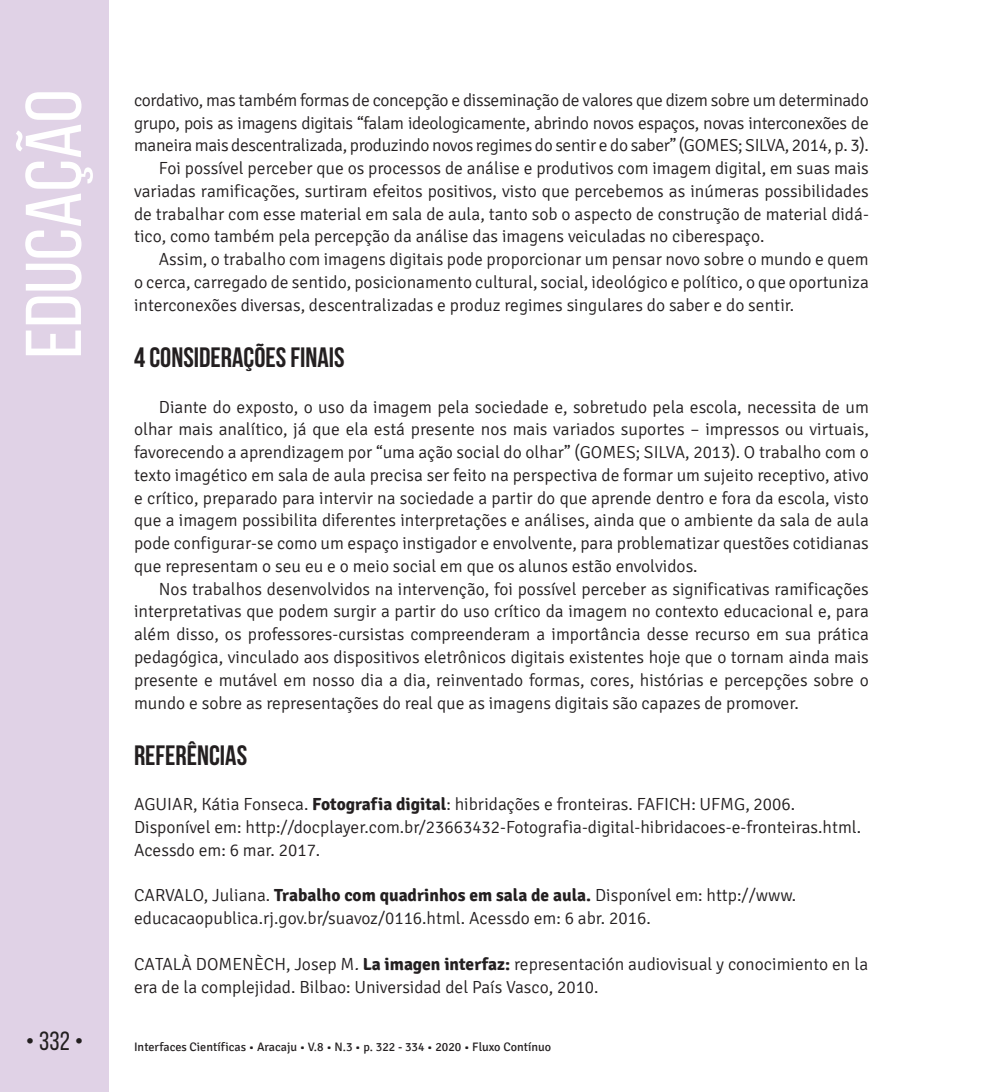
<style>
.page{position:relative;width:993px;height:1092px;background:#fff}
.page>*{position:absolute;margin:0;border:0;box-sizing:border-box;transform-origin:0 0}
.t1{font:78.75px "Bebas Neue";color:#fff;scale:1.09 1}
.Título_1{font:700 28px "Bebas Neue";color:#231f20}
.t2{font:26.25px "Bebas Neue";color:#231f20}
.TEXTO{font:300 17.5px/22.8px "Signika";color:#231f20;text-align:justify}
.t3{font:12.25px "Signika";color:#231f20}
.s1{font-weight:700}
.s2{font-style:italic}
</style>
<div class="page">
<div style="left:0;top:0;width:109px;height:1091px;background:#e0d2e6"></div>
<h1 class="t1" style="left:11px;top:358px;width:248px;rotate:-90deg">EDUCAÇÃO</h1>
<p class="TEXTO" style="left:134px;top:89px;width:736px">cordativo, mas também formas de concepção e disseminação de valores que dizem sobre um determinado grupo, pois as imagens digitais “falam ideologicamente, abrindo novos espaços, novas interconexões de maneira mais descentralizada, produzindo novos regimes do sentir e do saber” (GOMES; SILVA, 2014, p. 3).</p>
<p class="TEXTO" style="left:134px;top:157px;width:736px;text-indent:25px">Foi possível perceber que os processos de análise e produtivos com imagem digital, em suas mais variadas ramificações, surtiram efeitos positivos, visto que percebemos as inúmeras possibilidades de trabalhar com esse material em sala de aula, tanto sob o aspecto de construção de material didá&shy;tico, como também pela percepção da análise das imagens veiculadas no ciberespaço.</p>
<p class="TEXTO" style="left:134px;top:248px;width:736px;text-indent:25px">Assim, o trabalho com imagens digitais pode proporcionar um pensar novo sobre o mundo e quem o cerca, carregado de sentido, posicionamento cultural, social, ideológico e político, o que oportuniza interconexões diversas, descentralizadas e produz regimes singulares do saber e do sentir.</p>
<p class="Título_1" style="left:134px;top:342px;width:212px">4 CONSIDERAÇÕES FINAIS</p>
<p class="TEXTO" style="left:134px;top:395px;width:736px;text-indent:25px">Diante do exposto, o uso da imagem pela sociedade e, sobretudo pela escola, necessita de um olhar mais analítico, já que ela está presente nos mais variados suportes – impressos ou virtuais, favorecendo a aprendizagem por “uma ação social do olhar” (GOMES; SILVA, 2013). O trabalho com o texto imagético em sala de aula precisa ser feito na perspectiva de formar um sujeito receptivo, ativo e crítico, preparado para intervir na sociedade a partir do que aprende dentro e fora da escola, visto que a imagem possibilita diferentes interpretações e análises, ainda que o ambiente da sala de aula pode configurar-se como um espaço instigador e envolvente, para problematizar questões cotidianas que representam o seu eu e o meio social em que os alunos estão envolvidos.</p>
<p class="TEXTO" style="left:134px;top:577px;width:736px;text-indent:25px">Nos trabalhos desenvolvidos na intervenção, foi possível perceber as significativas ramificações interpretativas que podem surgir a partir do uso crítico da imagem no contexto educacional e, para além disso, os professores-cursistas compreenderam a importância desse recurso em sua prática pedagógica, vinculado aos dispositivos eletrônicos digitais existentes hoje que o tornam ainda mais presente e mutável em nosso dia a dia, reinventado formas, cores, histórias e percepções sobre o mundo e sobre as representações do real que as imagens digitais são capazes de promover.</p>
<p class="Título_1" style="left:134px;top:739px;width:115px">REFERÊNCIAS</p>
<p class="TEXTO" style="left:134px;top:793px;width:728px;text-align:left">AGUIAR, Kátia Fonseca. <span class="s1">Fotografia digital</span>: hibridações e fronteiras. FAFICH: UFMG, 2006.<br>Disponível em: http://docplayer.com.br/23663432-Fotografia-digital-hibridacoes-e-fronteiras.html.<br>Acessdo em: 6 mar. 2017.</p>
<p class="TEXTO" style="left:134px;top:884px;width:663px">CARVALO, Juliana. <span class="s1">Trabalho com quadrinhos em sala de aula.</span> Disponível em: http://www. educacaopublica.rj.gov.br/suavoz/0116.html. Acessdo em: 6 abr. 2016.</p>
<p class="TEXTO" style="left:134px;top:952px;width:735px">CATALÀ DOMENÈCH, Josep M<span class="s2">.</span><span class="s1">La imagen interfaz:</span> representación audiovisual y conocimiento en la era de la complejidad. Bilbao: Universidad del País Vasco, 2010.</p>
<h3 class="t2" style="left:26px;top:1026px;width:59px">• 332 •</h3>
<p class="t3" style="left:134px;top:1040px;width:418px">Interfaces Científicas • Aracaju • V.8 • N.3 • p. 322 - 334 • 2020 • Fluxo Contínuo</p>
</div>
